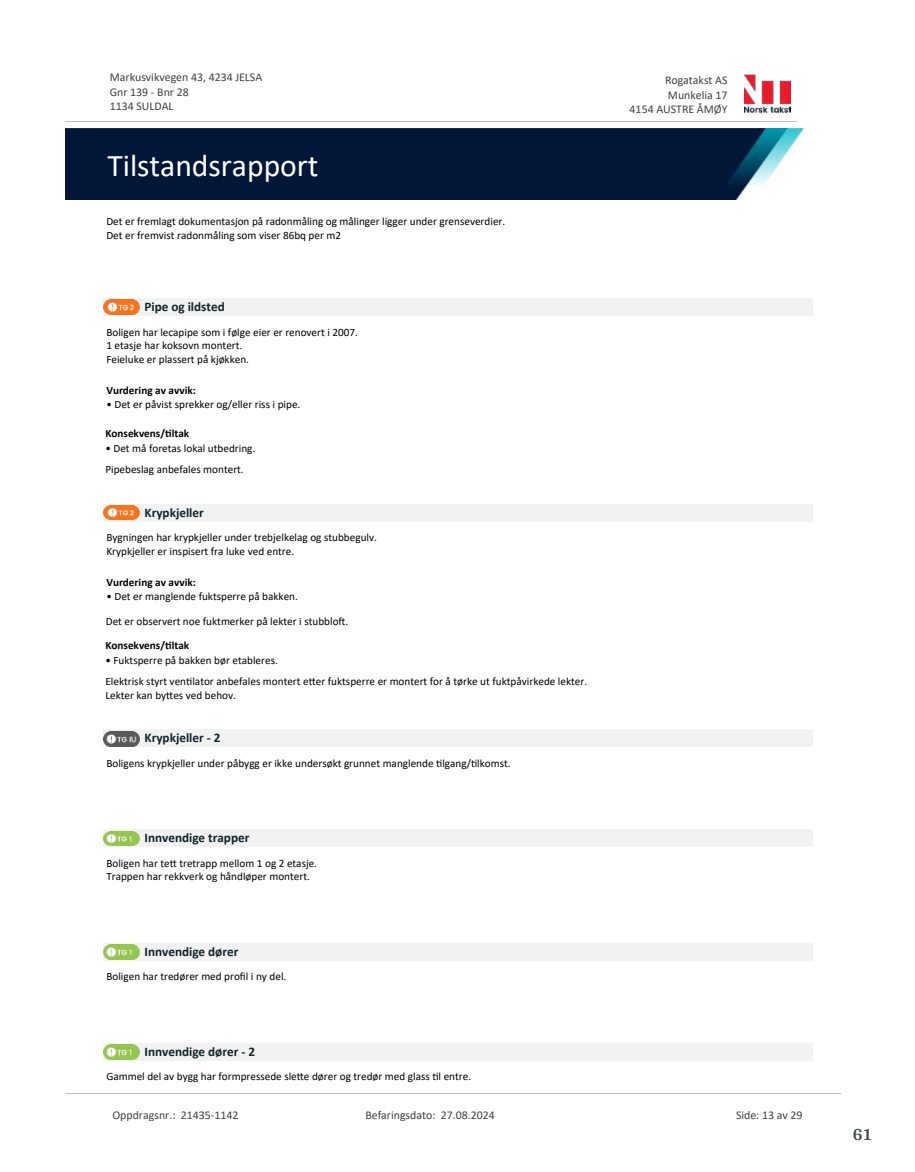
<style>
.page{position:relative;width:915px;height:1172px;background:#fff}
.page>*{position:absolute;margin:0;border:0;box-sizing:border-box;transform-origin:0 0}
.t1{font:31.65px "Calibri";color:#fff}
.t2{font:700 18px "Arya";color:#414749}
.t3{font:700 13.2px "Calibri";color:#0f252c}
.t4{font:11.85px/14.5px "Calibri";color:#404040}
.t5{font:11.25px/13.6px "Calibri";color:#000}
.t6{font:700 11.25px "Calibri";color:#000}
</style>
<div class="page">
<div style="left:104px;top:299px;width:708px;height:17px;background:#f2f2f2"></div>
<svg style="left:107px;top:299px;width:29px;height:16px"></svg>
<img style="left:104px;top:300px;width:35px;height:14px">
<div style="left:104px;top:504px;width:708px;height:17px;background:#f2f2f2"></div>
<img style="left:104px;top:505px;width:35px;height:15px">
<div style="left:104px;top:730px;width:708px;height:17px;background:#f2f2f2"></div>
<svg style="left:107px;top:746px;width:29px;height:1px"></svg>
<img style="left:104px;top:731px;width:35px;height:15px">
<div style="left:104px;top:830px;width:708px;height:17px;background:#f2f2f2"></div>
<img style="left:104px;top:831px;width:35px;height:15px">
<div style="left:104px;top:943px;width:708px;height:17px;background:#f2f2f2"></div>
<svg style="left:107px;top:944px;width:29px;height:16px"></svg>
<img style="left:104px;top:945px;width:35px;height:14px">
<div style="left:104px;top:1043px;width:708px;height:17px;background:#f2f2f2"></div>
<svg style="left:107px;top:1059px;width:29px;height:1px"></svg>
<img style="left:104px;top:1044px;width:35px;height:15px">
<img style="left:744px;top:74px;width:46px;height:40px">
<hr style="left:65px;top:121px;width:731px;height:1px;background:#c0c0c0">
<img style="left:65px;top:129px;width:738px;height:71px">
<hr style="left:65px;top:1093px;width:775px;height:1px;background:#c0c0c0">
<p class="t4" style="left:110px;top:70px;width:154px">Markusvikvegen 43, 4234 JELSA<br>Gnr 139 - Bnr 28<br>1134 SULDAL</p>
<p class="t4" style="left:664px;top:73px;width:64px">Rogatakst AS</p>
<p class="t4" style="left:667px;top:87px;width:61px">Munkelia 17</p>
<p class="t4" style="left:629px;top:102px;width:99px">4154 AUSTRE ÅMØY</p>
<h1 class="t1" style="left:107px;top:143px;width:213px">Tilstandsrapport</h1>
<p class="t5" style="left:106px;top:214px;width:400px">Det er fremlagt dokumentasjon på radonmåling og målinger ligger under grenseverdier.<br>Det er fremvist radonmåling som viser 86bq per m2</p>
<p class="t3" style="left:144px;top:298px;width:82px">Pipe og ildsted</p>
<p class="t5" style="left:106px;top:325px;width:253px">Boligen har lecapipe som i følge eier er renovert i 2007.<br>1 etasje har koksovn montert.<br>Feieluke er plassert på kjøkken.</p>
<p class="t6" style="left:106px;top:382px;width:91px">Vurdering av avvik:</p>
<p class="t5" style="left:106px;top:397px;width:195px">• Det er påvist sprekker og/eller riss i pipe.</p>
<p class="t6" style="left:105px;top:426px;width:85px">Konsekvens/琀椀ltak</p>
<p class="t5" style="left:105px;top:437px;width:151px;line-height:21.8px">• Det må foretas lokal utbedring.<br>Pipebeslag anbefales montert.</p>
<p class="t3" style="left:144px;top:503px;width:61px">Krypkjeller</p>
<p class="t5" style="left:106px;top:530px;width:272px">Bygningen har krypkjeller under trebjelkelag og stubbegulv.<br>Krypkjeller er inspisert fra luke ved entre.</p>
<p class="t6" style="left:106px;top:574px;width:91px">Vurdering av avvik:</p>
<p class="t5" style="left:106px;top:589px;width:193px">• Det er manglende fuktsperre på bakken.</p>
<p class="t5" style="left:106px;top:614px;width:244px">Det er observert noe fuktmerker på lekter i stubblo昀琀.</p>
<p class="t6" style="left:105px;top:638px;width:85px">Konsekvens/琀椀ltak</p>
<p class="t5" style="left:105px;top:649px;width:483px;line-height:21.8px">• Fuktsperre på bakken bør etableres.<br>Elektrisk styrt ven琀椀lator anbefales montert e琀琀er fuktsperre er montert for å tørke ut fuktpåvirkede lekter.</p>
<p class="t5" style="left:105px;top:688px;width:132px">Lekter kan by琀琀es ved behov.</p>
<p class="t3" style="left:144px;top:729px;width:77px">Krypkjeller - 2</p>
<p class="t5" style="left:106px;top:756px;width:406px">Boligens krypkjeller under påbygg er ikke undersøkt grunnet manglende 琀椀lgang/琀椀lkomst.</p>
<p class="t3" style="left:144px;top:829px;width:106px">Innvendige trapper</p>
<p class="t5" style="left:106px;top:856px;width:212px">Boligen har te琀琀 tretrapp mellom 1 og 2 etasje.<br>Trappen har rekkverk og håndløper montert.</p>
<p class="t3" style="left:144px;top:942px;width:95px">Innvendige dører</p>
<p class="t5" style="left:106px;top:969px;width:181px">Boligen har tredører med pro昀椀l i ny del.</p>
<p class="t3" style="left:144px;top:1042px;width:112px">Innvendige dører - 2</p>
<p class="t5" style="left:106px;top:1069px;width:366px">Gammel del av bygg har formpressede sle琀琀e dører og tredør med glass 琀椀l entre.</p>
<p class="t4" style="left:112px;top:1107px;width:127px">Oppdragsnr.: 21435-1142</p>
<p class="t4" style="left:365px;top:1107px;width:131px">Befaringsdato: 27.08.2024</p>
<p class="t4" style="left:735px;top:1107px;width:68px">Side: 13 av 29</p>
<h2 class="t2" style="left:852px;top:1123px;width:21px">61</h2>
</div>
